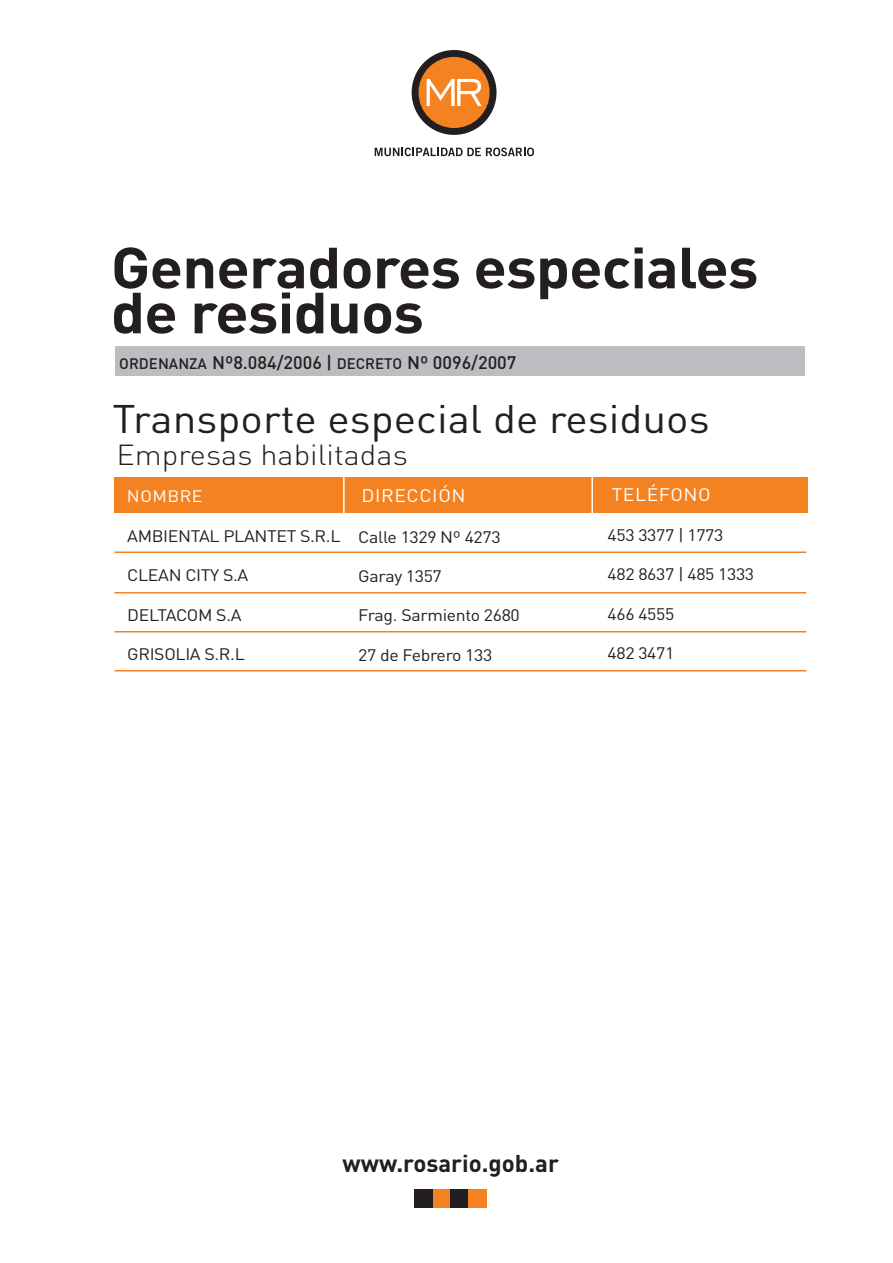
<style>
.page{position:relative;width:893px;height:1263px;background:#fff}
.page>*{position:absolute;margin:0;border:0;box-sizing:border-box;transform-origin:0 0}
.t1{font:700 57px/45px "DIN";letter-spacing:-.015em;color:#231f20;scale:1.07 1}
.t2{font:39.45px "DIN";color:#231f20;scale:1.07 1}
.t3{font:300 28.65px "DIN";color:#231f20;scale:1.07 1}
.t4{font:700 24px "DIN";color:#231f20}
.t5{font:500 18px "DIN";color:#231f20}
.t6{font:18px "DIN";letter-spacing:.03em;color:#fff;scale:1.07 1}
.t7{font:16.5px "DIN";letter-spacing:-.02em;color:#231f20;scale:1.07 1}
.t8{font:16.5px "DIN";letter-spacing:.03em;color:#fff;scale:1.07 1}
.s1{font-size:15px}
</style>
<div class="page">
<div style="left:115px;top:477px;width:693px;height:36px;background:#f58220"></div>
<div style="left:115px;top:347px;width:690px;height:29px;background:#bcbdc0"></div>
<hr style="left:114px;top:551px;width:692px;height:2px;background:#f58220">
<hr style="left:114px;top:592px;width:692px;height:1px;background:#f58220">
<hr style="left:114px;top:631px;width:692px;height:1px;background:#f58220">
<hr style="left:114px;top:670px;width:692px;height:1px;background:#f58220">
<hr style="left:343px;top:473px;width:2px;height:45px;background:#fff">
<hr style="left:591px;top:473px;width:2px;height:45px;background:#fff">
<div style="left:415px;top:1189px;width:18px;height:19px;background:#231f20"></div>
<div style="left:433px;top:1189px;width:18px;height:19px;background:#f58220"></div>
<div style="left:450px;top:1189px;width:18px;height:19px;background:#231f20"></div>
<div style="left:468px;top:1189px;width:19px;height:19px;background:#f58220"></div>
<svg style="left:375px;top:148px;width:159px;height:8px"></svg>
<svg style="left:412px;top:50px;width:84px;height:85px"></svg>
<h1 class="t1" style="left:111px;top:243px;width:607px">Generadores especiales de residuos</h1>
<p class="t5" style="left:119px;top:351px;width:399px"><span class="s1">ORDENANZA</span> Nº8.084/2006 | <span class="s1">DECRETO</span> Nº 0096/2007</p>
<h2 class="t2" style="left:112px;top:394px;width:560px">Transporte especial de residuos</h2>
<h3 class="t3" style="left:116px;top:437px;width:274px">Empresas habilitadas</h3>
<p class="t8" style="left:127px;top:485px;width:72px">NOMBRE</p>
<p class="t7" style="left:127px;top:526px;width:201px">AMBIENTAL PLANTET S.R.L</p>
<p class="t7" style="left:127px;top:565px;width:115px">CLEAN CITY S.A</p>
<p class="t7" style="left:127px;top:604px;width:108px">DELTACOM S.A</p>
<p class="t7" style="left:127px;top:644px;width:111px">GRISOLIA S.R.L</p>
<p class="t6" style="left:361px;top:484px;width:99px">DIRECCIÓN</p>
<p class="t7" style="left:358px;top:526px;width:134px">Calle 1329 Nº 4273</p>
<p class="t7" style="left:358px;top:566px;width:80px">Garay 1357</p>
<p class="t7" style="left:358px;top:605px;width:152px">Frag. Sarmiento 2680</p>
<p class="t7" style="left:358px;top:644px;width:127px">27 de Febrero 133</p>
<p class="t6" style="left:612px;top:484px;width:94px">TELÉFONO</p>
<p class="t7" style="left:608px;top:524px;width:110px">453 3377 | 1773</p>
<p class="t7" style="left:608px;top:564px;width:138px">482 8637 | 485 1333</p>
<p class="t7" style="left:608px;top:603px;width:64px">466 4555</p>
<p class="t7" style="left:608px;top:643px;width:64px">482 3471</p>
<h3 class="t4" style="left:343px;top:1148px;width:218px">www.rosario.gob.ar</h3>
</div>
